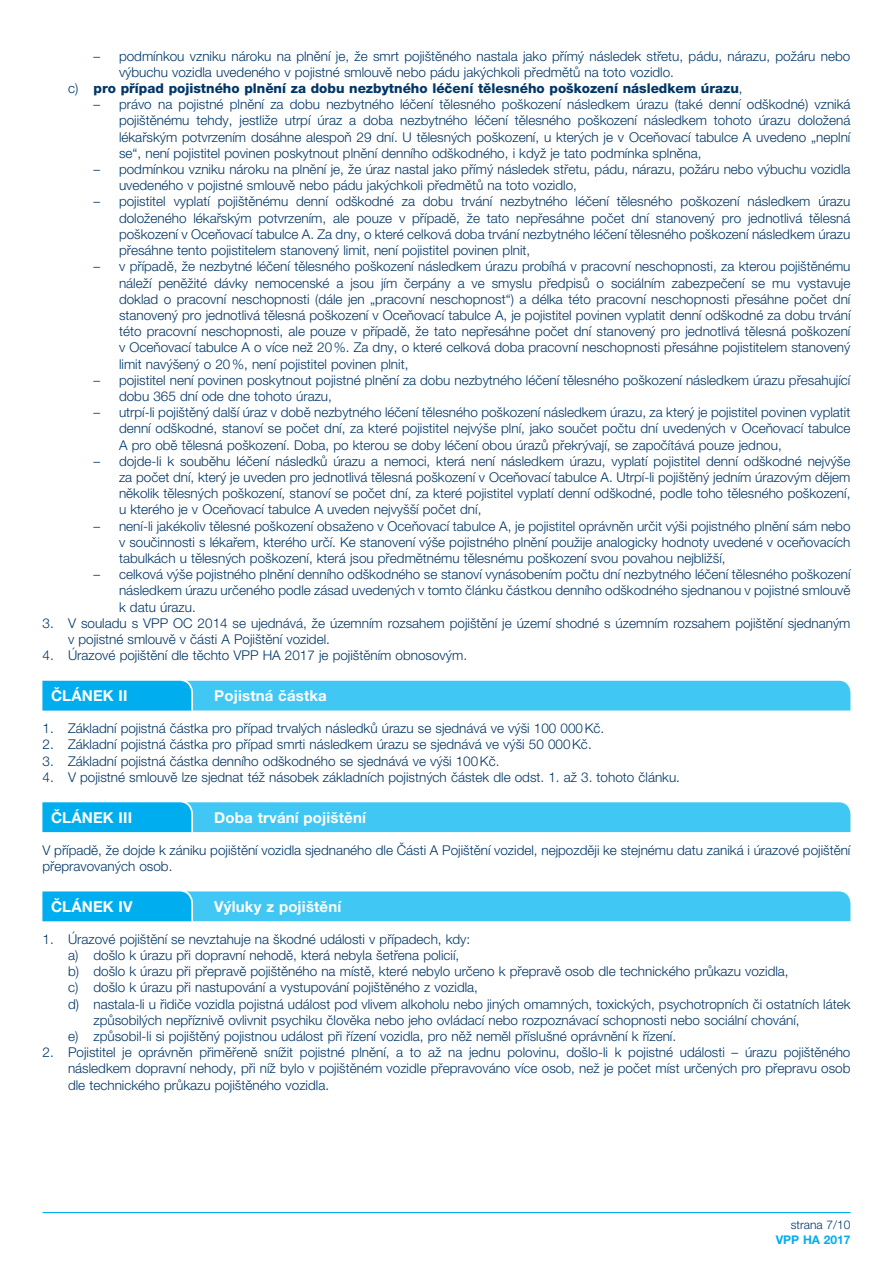
<style>
.page{position:relative;width:893px;height:1263px;background:#fff}
.page>*{position:absolute;margin:0;border:0;box-sizing:border-box;transform-origin:0 0}
.t1{font:700 15px "Helvetica Neue LT Pro";letter-spacing:.01em;color:#fff}
.t2{font:300 13.5px/16.2px "Helvetica Neue LT Pro";color:#003667;text-align:justify}
.t3{font:800 13.5px "Helvetica Neue LT Pro";color:#003667}
.t4{font:300 12px "Helvetica Neue LT Pro";color:#003667}
.t5{font:700 12px "Helvetica Neue LT Pro";color:#00aeef}
.s1{font-weight:300}
</style>
<div class="page">
<hr style="left:43px;top:1212px;width:807px;height:1px;background:#00aeef">
<svg style="left:43px;top:680px;width:807px;height:30px;background:#39c3f3"></svg>
<svg style="left:43px;top:802px;width:807px;height:30px;background:#36c3f3"></svg>
<svg style="left:43px;top:891px;width:807px;height:30px;background:#37c3f3"></svg>
<p class="t2" style="left:94px;top:47px;width:758px">– podmínkou vzniku nároku na plnění je, že smrt pojištěného nastala jako přímý následek střetu, pádu, nárazu, požáru nebo</p>
<p class="t2" style="left:119px;top:64px;width:554px">výbuchu vozidla uvedeného v pojistné smlouvě nebo pádu jakýchkoli předmětů na toto vozidlo.</p>
<p class="t3" style="left:68px;top:80px;width:676px"><span class="s1">c)</span> pro případ pojistného plnění za dobu nezbytného léčení tělesného poškození následkem úrazu<span class="s1">,</span></p>
<p class="t2" style="left:119px;top:96px;width:733px;text-indent:-26px">– právo na pojistné plnění za dobu nezbytného léčení tělesného poškození následkem úrazu (také denní odškodné) vzniká pojištěnému tehdy, jestliže utrpí úraz a doba nezbytného léčení tělesného poškození následkem tohoto úrazu doložená lékařským potvrzením dosáhne alespoň 29 dní. U tělesných poškození, u kterých je v Oceňovací tabulce A uvedeno „neplní se“, není pojistitel povinen poskytnout plnění denního odškodného, i když je tato podmínka splněna,</p>
<p class="t2" style="left:119px;top:161px;width:733px;text-indent:-26px">– podmínkou vzniku nároku na plnění je, že úraz nastal jako přímý následek střetu, pádu, nárazu, požáru nebo výbuchu vozidla uvedeného v pojistné smlouvě nebo pádu jakýchkoli předmětů na toto vozidlo,</p>
<p class="t2" style="left:119px;top:193px;width:733px;text-indent:-26px">– pojistitel vyplatí pojištěnému denní odškodné za dobu trvání nezbytného léčení tělesného poškození následkem úrazu doloženého lékařským potvrzením, ale pouze v případě, že tato nepřesáhne počet dní stanovený pro jednotlivá tělesná poškození v Oceňovací tabulce A. Za dny, o které celková doba trvání nezbytného léčení tělesného poškození následkem úrazu přesáhne tento pojistitelem stanovený limit, není pojistitel povinen plnit,</p>
<p class="t2" style="left:119px;top:258px;width:733px;text-indent:-26px">– v případě, že nezbytné léčení tělesného poškození následkem úrazu probíhá v pracovní neschopnosti, za kterou pojištěnému náleží peněžité dávky nemocenské a jsou jím čerpány a ve smyslu předpisů o sociálním zabezpečení se mu vystavuje doklad o pracovní neschopnosti (dále jen „pracovní neschopnost“) a délka této pracovní neschopnosti přesáhne počet dní stanovený pro jednotlivá tělesná poškození v Oceňovací tabulce A, je pojistitel povinen vyplatit denní odškodné za dobu trvání této pracovní neschopnosti, ale pouze v případě, že tato nepřesáhne počet dní stanovený pro jednotlivá tělesná poškození v Oceňovací tabulce A o více než 20%. Za dny, o které celková doba pracovní neschopnosti přesáhne pojistitelem stanovený limit navýšený o 20%, není pojistitel povinen plnit,</p>
<p class="t2" style="left:119px;top:371px;width:733px;text-indent:-26px">– pojistitel není povinen poskytnout pojistné plnění za dobu nezbytného léčení tělesného poškození následkem úrazu přesahující dobu 365 dní ode dne tohoto úrazu,</p>
<p class="t2" style="left:119px;top:404px;width:733px;text-indent:-26px">– utrpí-li pojištěný další úraz v době nezbytného léčení tělesného poškození následkem úrazu, za který je pojistitel povinen vyplatit denní odškodné, stanoví se počet dní, za které pojistitel nejvýše plní, jako součet počtu dní uvedených v Oceňovací tabulce A pro obě tělesná poškození. Doba, po kterou se doby léčení obou úrazů překrývají, se započítává pouze jednou,</p>
<p class="t2" style="left:119px;top:452px;width:733px;text-indent:-26px">– dojde-li k souběhu léčení následků úrazu a nemoci, která není následkem úrazu, vyplatí pojistitel denní odškodné nejvýše za počet dní, který je uveden pro jednotlivá tělesná poškození v Oceňovací tabulce A. Utrpí-li pojištěný jedním úrazovým dějem několik tělesných poškození, stanoví se počet dní, za které pojistitel vyplatí denní odškodné, podle toho tělesného poškození, u kterého je v Oceňovací tabulce A uveden nejvyšší počet dní,</p>
<p class="t2" style="left:119px;top:517px;width:733px;text-indent:-26px">– není-li jakékoliv tělesné poškození obsaženo v Oceňovací tabulce A, je pojistitel oprávněn určit výši pojistného plnění sám nebo v součinnosti s lékařem, kterého určí. Ke stanovení výše pojistného plnění použije analogicky hodnoty uvedené v oceňovacích tabulkách u tělesných poškození, která jsou předmětnému tělesnému poškození svou povahou nejbližší,</p>
<p class="t2" style="left:119px;top:566px;width:733px;text-indent:-26px">– celková výše pojistného plnění denního odškodného se stanoví vynásobením počtu dní nezbytného léčení tělesného poškození následkem úrazu určeného podle zásad uvedených v tomto článku částkou denního odškodného sjednanou v pojistné smlouvě k datu úrazu.</p>
<p class="t2" style="left:68px;top:614px;width:784px;text-indent:-26px">3. V souladu s VPP OC 2014 se ujednává, že územním rozsahem pojištění je území shodné s územním rozsahem pojištění sjednaným v pojistné smlouvě v části A Pojištění vozidel.</p>
<p class="t2" style="left:43px;top:647px;width:423px">4. Úrazové pojištění dle těchto VPP HA 2017 je pojištěním obnosovým.</p>
<p class="t1" style="left:51px;top:686px;width:78px">ČLÁNEK II</p>
<p class="t1" style="left:214px;top:686px;width:114px">Pojistná částka</p>
<p class="t2" style="left:43px;top:720px;width:561px">1. Základní pojistná částka pro případ trvalých následků úrazu se sjednává ve výši 100 000Kč.</p>
<p class="t2" style="left:43px;top:736px;width:548px">2. Základní pojistná částka pro případ smrti následkem úrazu se sjednává ve výši 50 000Kč.</p>
<p class="t2" style="left:43px;top:752px;width:456px">3. Základní pojistná částka denního odškodného se sjednává ve výši 100Kč.</p>
<p class="t2" style="left:43px;top:768px;width:636px">4. V pojistné smlouvě lze sjednat též násobek základních pojistných částek dle odst. 1. až 3. tohoto článku.</p>
<p class="t1" style="left:51px;top:808px;width:83px">ČLÁNEK III</p>
<p class="t1" style="left:214px;top:808px;width:153px">Doba trvání pojištění</p>
<p class="t2" style="left:43px;top:841px;width:809px">V případě, že dojde k zániku pojištění vozidla sjednaného dle Části A Pojištění vozidel, nejpozději ke stejnému datu zaniká i úrazové pojištění přepravovaných osob.</p>
<p class="t1" style="left:51px;top:897px;width:83px">ČLÁNEK IV</p>
<p class="t1" style="left:214px;top:897px;width:128px">Výluky z pojištění</p>
<p class="t2" style="left:43px;top:931px;width:429px">1. Úrazové pojištění se nevztahuje na škodné události v případech, kdy:</p>
<p class="t2" style="left:68px;top:947px;width:393px">a) došlo k úrazu při dopravní nehodě, která nebyla šetřena policií,</p>
<p class="t2" style="left:68px;top:963px;width:722px">b) došlo k úrazu při přepravě pojištěného na místě, které nebylo určeno k přepravě osob dle technického průkazu vozidla,</p>
<p class="t2" style="left:68px;top:979px;width:411px">c) došlo k úrazu při nastupování a vystupování pojištěného z vozidla,</p>
<p class="t2" style="left:68px;top:995px;width:784px">d) nastala-li u řidiče vozidla pojistná událost pod vlivem alkoholu nebo jiných omamných, toxických, psychotropních či ostatních látek</p>
<p class="t2" style="left:94px;top:1012px;width:708px">způsobilých nepříznivě ovlivnit psychiku člověka nebo jeho ovládací nebo rozpoznávací schopnosti nebo sociální chování,</p>
<p class="t2" style="left:68px;top:1028px;width:607px">e) způsobil-li si pojištěný pojistnou událost při řízení vozidla, pro něž neměl příslušné oprávnění k řízení.</p>
<p class="t2" style="left:68px;top:1044px;width:784px;text-indent:-26px">2. Pojistitel je oprávněn přiměřeně snížit pojistné plnění, a to až na jednu polovinu, došlo-li k pojistné události – úrazu pojištěného následkem dopravní nehody, při níž bylo v pojištěném vozidle přepravováno více osob, než je počet míst určených pro přepravu osob dle technického průkazu pojištěného vozidla.</p>
<p class="t4" style="left:791px;top:1218px;width:61px">strana 7/10</p>
<p class="t5" style="left:776px;top:1232px;width:76px">VPP HA 2017</p>
</div>
